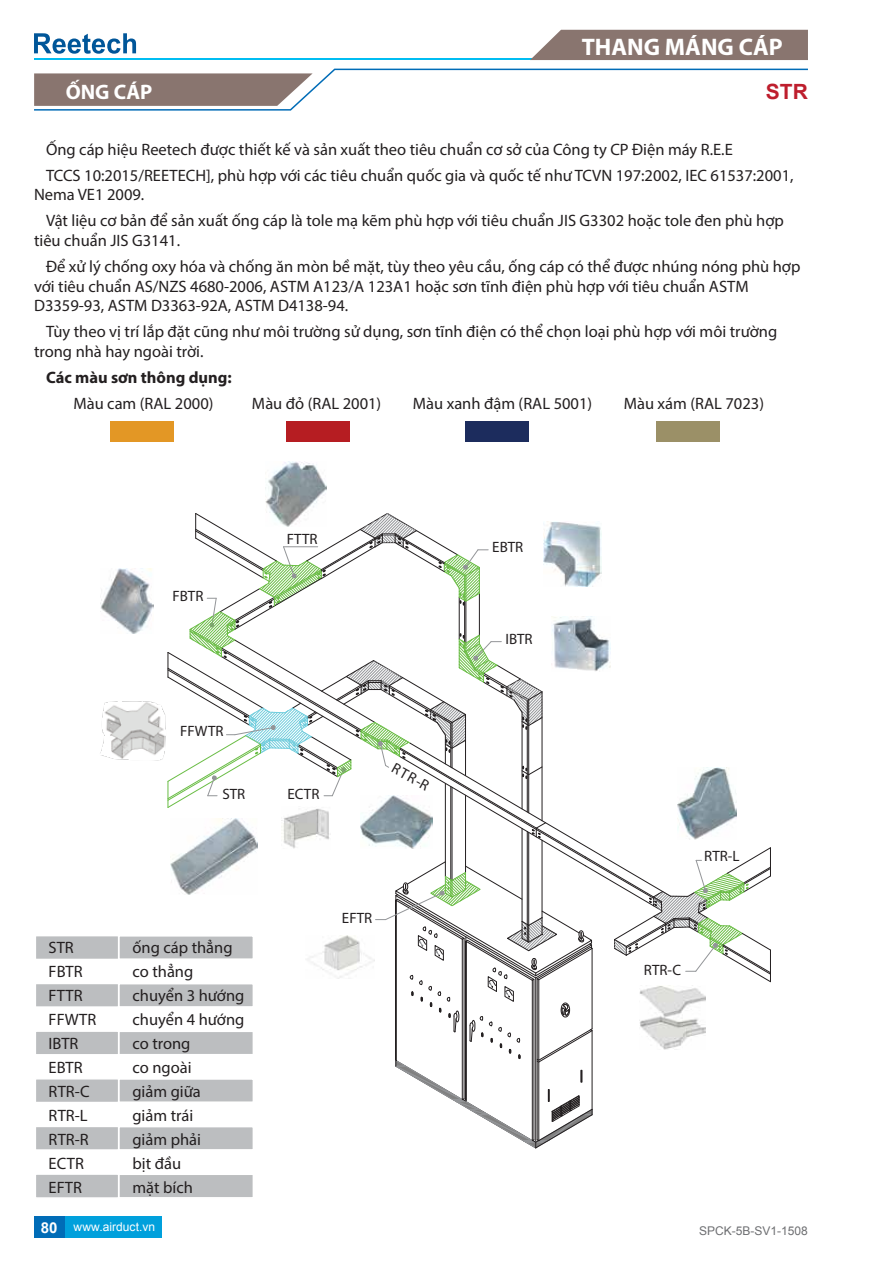
<style>
.page{position:relative;width:893px;height:1263px;background:#fff}
.page>*{position:absolute;margin:0;border:0;box-sizing:border-box;transform-origin:0 0}
.t1{font:700 24px "Myriad Pro";color:#fff}
.t2{font:700 21px "Myriad Pro";color:#fff}
.t3{font:700 21px "Arial";color:#be1e2d}
.t4{font:16.5px/25.8px "Myriad Pro";color:#231f20}
.t5{font:700 16.5px "Myriad Pro";color:#231f20}
.t6{font:15px "Myriad Pro";color:#231f20}
.t7{font:12px "Arial";color:#fff}
.t8{font:12px "Arial";color:#6d6e71}
.s1{font-weight:700;font-size:15px}
</style>
<div class="page">
<div style="left:64px;top:1216px;width:98px;height:21px;background:#00a0dc"></div>
<div style="left:34px;top:1216px;width:30px;height:21px;background:#006cb7"></div>
<svg style="left:34px;top:33px;width:102px;height:21px"></svg>
<hr style="left:34px;top:59px;width:774px;height:1px;background:#00bdf2">
<div style="left:530px;top:30px;width:278px;height:30px;background:#89756f"></div>
<svg style="left:34px;top:69px;width:774px;height:42px"></svg>
<div style="left:110px;top:421px;width:64px;height:21px;background:#e39725"></div>
<div style="left:286px;top:421px;width:64px;height:21px;background:#b61d22"></div>
<div style="left:466px;top:421px;width:63px;height:21px;background:#1c2c5d"></div>
<div style="left:656px;top:421px;width:63px;height:21px;background:#9b9067"></div>
<svg style="left:167px;top:513px;width:604px;height:635px"></svg>
<img style="left:544px;top:521px;width:58px;height:65px">
<img style="left:265px;top:461px;width:62px;height:65px">
<img style="left:100px;top:569px;width:54px;height:64px">
<img style="left:552px;top:616px;width:59px;height:55px">
<img style="left:281px;top:807px;width:49px;height:43px">
<img style="left:361px;top:795px;width:71px;height:54px">
<img style="left:677px;top:767px;width:60px;height:72px">
<img style="left:640px;top:985px;width:65px;height:65px">
<img style="left:305px;top:935px;width:70px;height:43px">
<img style="left:170px;top:819px;width:88px;height:75px">
<img style="left:100px;top:698px;width:69px;height:66px">
<div style="left:118px;top:935px;width:136px;height:25px;background:#bcbec0;border:2px solid #fff"></div>
<div style="left:118px;top:959px;width:136px;height:25px;background:#fff"></div>
<div style="left:118px;top:982px;width:136px;height:26px;background:#bcbec0;border:2px solid #fff"></div>
<div style="left:35px;top:935px;width:84px;height:25px;background:#bcbec0;border:1px solid #fff"></div>
<div style="left:35px;top:959px;width:84px;height:25px;background:#fff"></div>
<div style="left:35px;top:983px;width:84px;height:25px;background:#bcbec0;border:1px solid #fff"></div>
<div style="left:118px;top:1006px;width:136px;height:26px;background:#fff"></div>
<div style="left:118px;top:1030px;width:136px;height:26px;background:#bcbec0;border:2px solid #fff"></div>
<div style="left:35px;top:1006px;width:84px;height:26px;background:#fff;border:1px solid #fff"></div>
<div style="left:35px;top:1030px;width:84px;height:26px;background:#bcbec0;border:1px solid #fff"></div>
<div style="left:118px;top:1054px;width:136px;height:26px;background:#fff"></div>
<div style="left:118px;top:1078px;width:136px;height:26px;background:#bcbec0;border:2px solid #fff"></div>
<div style="left:35px;top:1054px;width:84px;height:25px;background:#fff"></div>
<div style="left:35px;top:1078px;width:84px;height:25px;background:#bcbec0;border:1px solid #fff"></div>
<div style="left:118px;top:1101px;width:136px;height:26px;background:#fff;border:2px solid #fff"></div>
<div style="left:118px;top:1125px;width:136px;height:26px;background:#bcbec0;border:2px solid #fff"></div>
<div style="left:35px;top:1102px;width:84px;height:25px;background:#fff"></div>
<div style="left:35px;top:1126px;width:84px;height:25px;background:#bcbec0;border:1px solid #fff"></div>
<div style="left:118px;top:1149px;width:136px;height:26px;background:#fff"></div>
<div style="left:118px;top:1173px;width:136px;height:26px;background:#bcbec0;border:2px solid #fff"></div>
<div style="left:35px;top:1149px;width:84px;height:26px;background:#fff;border:1px solid #fff"></div>
<div style="left:35px;top:1173px;width:84px;height:26px;background:#bcbec0;border:1px solid #fff"></div>
<h1 class="t1" style="left:582px;top:31px;width:203px">THANG MÁNG CÁP</h1>
<p class="t2" style="left:66px;top:78px;width:88px">ỐNG CÁP</p>
<p class="t3" style="left:766px;top:77px;width:44px">STR</p>
<p class="t4" style="left:46px;top:136px;width:749px">Ống cáp hiệu Reetech được thiết kế và sản xuất theo tiêu chuẩn cơ sở của Công ty CP Điện máy R.E.E<br>TCCS 10:2015/REETECH], phù hợp với các tiêu chuẩn quốc gia và quốc tế như TCVN 197:2002, IEC 61537:2001,</p>
<p class="t4" style="left:46px;top:182px;width:739px;text-indent:-12px">Nema VE1 2009.<br>Vật liệu cơ bản để sản xuất ống cáp là tole mạ kẽm phù hợp với tiêu chuẩn JIS G3302 hoặc tole đen phù hợp</p>
<p class="t4" style="left:46px;top:227px;width:756px;text-indent:-12px">tiêu chuẩn JIS G3141.<br>Để xử lý chống oxy hóa và chống ăn mòn bề mặt, tùy theo yêu cầu, ống cáp có thể được nhúng nóng phù hợp</p>
<p class="t4" style="left:34px;top:276px;width:716px;line-height:19.8px">với tiêu chuẩn AS/NZS 4680-2006, ASTM A123/A 123A1 hoặc sơn tĩnh điện phù hợp với tiêu chuẩn ASTM<br>D3359-93, ASTM D3363-92A, ASTM D4138-94.</p>
<p class="t4" style="left:34px;top:321px;width:745px;line-height:19.8px;text-indent:12px">Tùy theo vị trí lắp đặt cũng như môi trường sử dụng, sơn tĩnh điện có thể chọn loại phù hợp với môi trường trong nhà hay ngoài trời.</p>
<p class="t5" style="left:46px;top:366px;width:187px">Các màu sơn thông dụng:</p>
<p class="t4" style="left:73px;top:390px;width:142px">Màu cam (RAL 2000)</p>
<p class="t4" style="left:252px;top:390px;width:131px">Màu đỏ (RAL 2001)</p>
<p class="t4" style="left:413px;top:390px;width:181px">Màu xanh đậm (RAL 5001)</p>
<p class="t4" style="left:624px;top:390px;width:142px">Màu xám (RAL 7023)</p>
<p class="t6" style="left:173px;top:587px;width:32px">FBTR</p>
<p class="t6" style="left:287px;top:530px;width:32px">FTTR</p>
<p class="t6" style="left:180px;top:721px;width:45px">FFWTR</p>
<p class="t6" style="left:222px;top:784px;width:24px">STR</p>
<p class="t6" style="left:287px;top:784px;width:34px">ECTR</p>
<p class="t6" style="left:398px;top:759px;width:42px;rotate:30deg">RTR-R</p>
<p class="t4" style="left:49px;top:934px;width:27px">STR</p>
<p class="t4" style="left:133px;top:934px;width:102px">ống cáp thẳng</p>
<p class="t4" style="left:49px;top:958px;width:35px">FBTR</p>
<p class="t4" style="left:133px;top:958px;width:62px">co thẳng</p>
<p class="t4" style="left:49px;top:982px;width:35px">FTTR</p>
<p class="t4" style="left:133px;top:982px;width:113px">chuyển 3 hướng</p>
<p class="t4" style="left:49px;top:1006px;width:49px">FFWTR</p>
<p class="t4" style="left:133px;top:1006px;width:113px">chuyển 4 hướng</p>
<p class="t4" style="left:49px;top:1030px;width:31px">IBTR</p>
<p class="t4" style="left:133px;top:1030px;width:59px">co trong</p>
<p class="t4" style="left:49px;top:1054px;width:35px">EBTR</p>
<p class="t4" style="left:133px;top:1054px;width:61px">co ngoài</p>
<p class="t4" style="left:49px;top:1078px;width:42px">RTR-C</p>
<p class="t4" style="left:133px;top:1078px;width:70px">giảm giữa</p>
<p class="t4" style="left:49px;top:1102px;width:40px">RTR-L</p>
<p class="t4" style="left:133px;top:1102px;width:62px">giảm trái</p>
<p class="t4" style="left:49px;top:1126px;width:42px">RTR-R</p>
<p class="t4" style="left:133px;top:1126px;width:70px">giảm phải</p>
<p class="t4" style="left:49px;top:1150px;width:37px">ECTR</p>
<p class="t4" style="left:133px;top:1150px;width:50px">bịt đầu</p>
<p class="t4" style="left:49px;top:1174px;width:35px">EFTR</p>
<p class="t4" style="left:133px;top:1174px;width:62px">mặt bích</p>
<p class="t7" style="left:41px;top:1219px;width:116px"><span class="s1">80</span> www.airduct.vn</p>
<p class="t6" style="left:342px;top:909px;width:32px">EFTR</p>
<p class="t6" style="left:492px;top:537px;width:32px">EBTR</p>
<p class="t6" style="left:506px;top:629px;width:29px">IBTR</p>
<p class="t6" style="left:704px;top:846px;width:37px">RTR-L</p>
<p class="t6" style="left:644px;top:961px;width:39px">RTR-C</p>
<p class="t8" style="left:699px;top:1222px;width:110px">SPCK-5B-SV1-1508</p>
</div>
